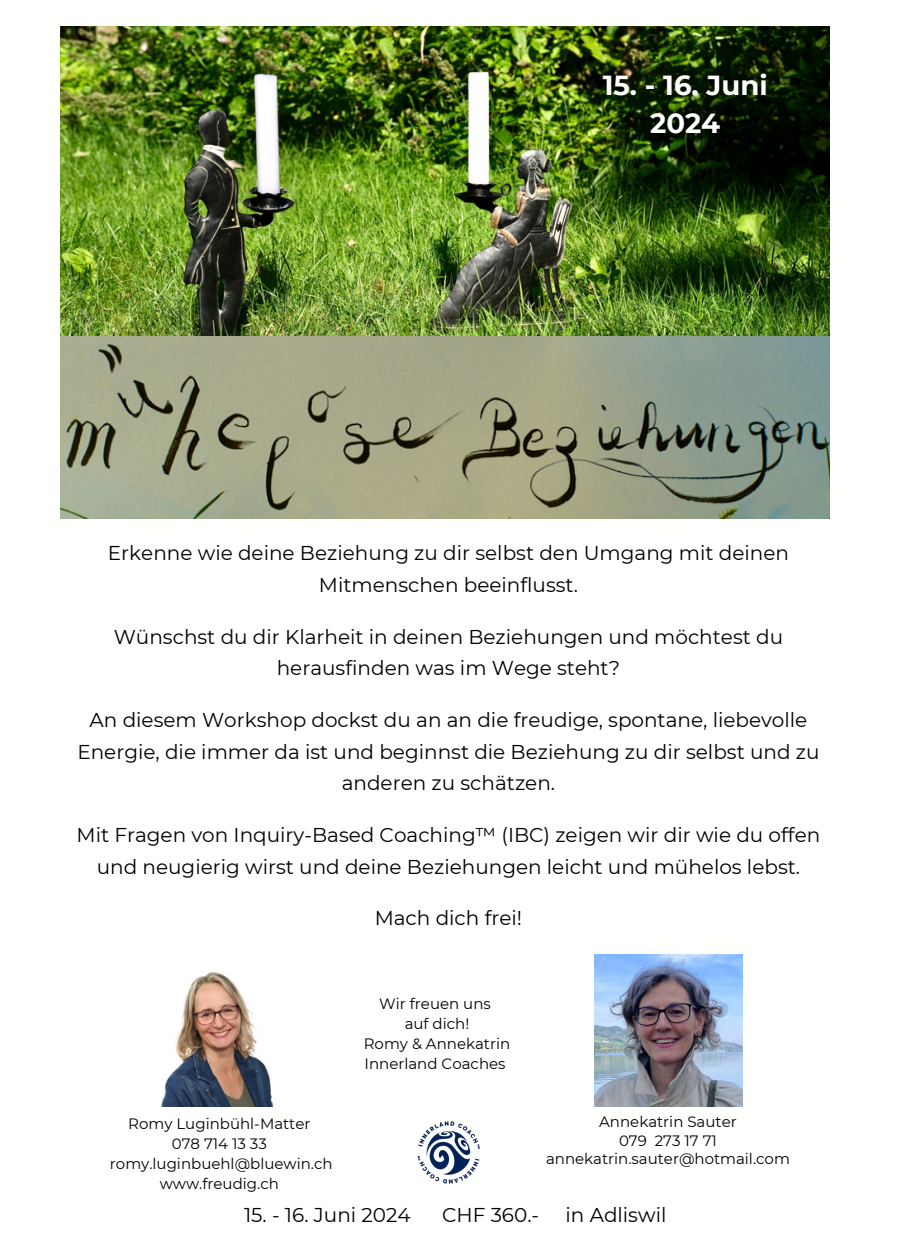
<style>
.page{position:relative;width:900px;height:1260px;background:#fff}
.page>*{position:absolute;margin:0;border:0;box-sizing:border-box;transform-origin:0 0}
.t1{font:700 27.5px/37.5px "Montserrat";color:#fffffe;text-align:center}
.t2{font:20px/31.8px "Montserrat";color:#000;text-align:center}
.t3{font:15px "Montserrat";color:#000}
</style>
<div class="page">
<img style="left:60px;top:26px;width:770px;height:492px">
<img style="left:161px;top:971px;width:113px;height:135px">
<img style="left:594px;top:955px;width:148px;height:152px">
<img style="left:418px;top:1122px;width:61px;height:61px">
<p class="t1" style="left:603px;top:67px;width:167px">15. - 16. Juni<br>2024</p>
<p class="t2" style="left:108px;top:537px;width:683px">Erkenne wie deine Beziehung zu dir selbst den Umgang mit deinen<br>Mitmenschen beeinflusst.</p>
<h2 class="t2" style="left:114px;top:621px;width:671px">Wünschst du dir Klarheit in deinen Beziehungen und möchtest du herausfinden was im Wege steht?</h2>
<h2 class="t2" style="left:77px;top:704px;width:744px">An diesem Workshop dockst du an an die freudige, spontane, liebevolle<br>Energie, die immer da ist und beginnst die Beziehung zu dir selbst und zu anderen zu schätzen.</h2>
<h2 class="t2" style="left:77px;top:819px;width:745px">Mit Fragen von Inquiry-Based Coaching™ (IBC) zeigen wir dir wie du offen und neugierig wirst und deine Beziehungen leicht und mühelos lebst.</h2>
<h2 class="t2" style="left:375px;top:902px;width:149px">Mach dich frei!</h2>
<p class="t3" style="left:128px;top:1114px;width:184px">Romy Luginbühl-Matter</p>
<p class="t3" style="left:172px;top:1134px;width:97px">078 714 13 33</p>
<p class="t3" style="left:110px;top:1154px;width:224px">romy.luginbuehl@bluewin.ch</p>
<p class="t3" style="left:160px;top:1174px;width:121px">www.freudig.ch</p>
<p class="t3" style="left:379px;top:994px;width:113px">Wir freuen uns</p>
<p class="t3" style="left:405px;top:1014px;width:66px">auf dich!</p>
<p class="t3" style="left:364px;top:1034px;width:148px">Romy &amp; Annekatrin</p>
<p class="t3" style="left:365px;top:1054px;width:143px">Innerland Coaches</p>
<p class="t3" style="left:599px;top:1112px;width:139px">Annekatrin Sauter</p>
<p class="t3" style="left:619px;top:1131px;width:99px">079 273 17 71</p>
<p class="t3" style="left:546px;top:1150px;width:245px">annekatrin.sauter@hotmail.com</p>
<p class="t2" style="left:244px;top:1199px;width:168px">15. - 16. Juni 2024</p>
<p class="t2" style="left:442px;top:1199px;width:99px">CHF 360.-</p>
<p class="t2" style="left:566px;top:1199px;width:102px">in Adliswil</p>
</div>
